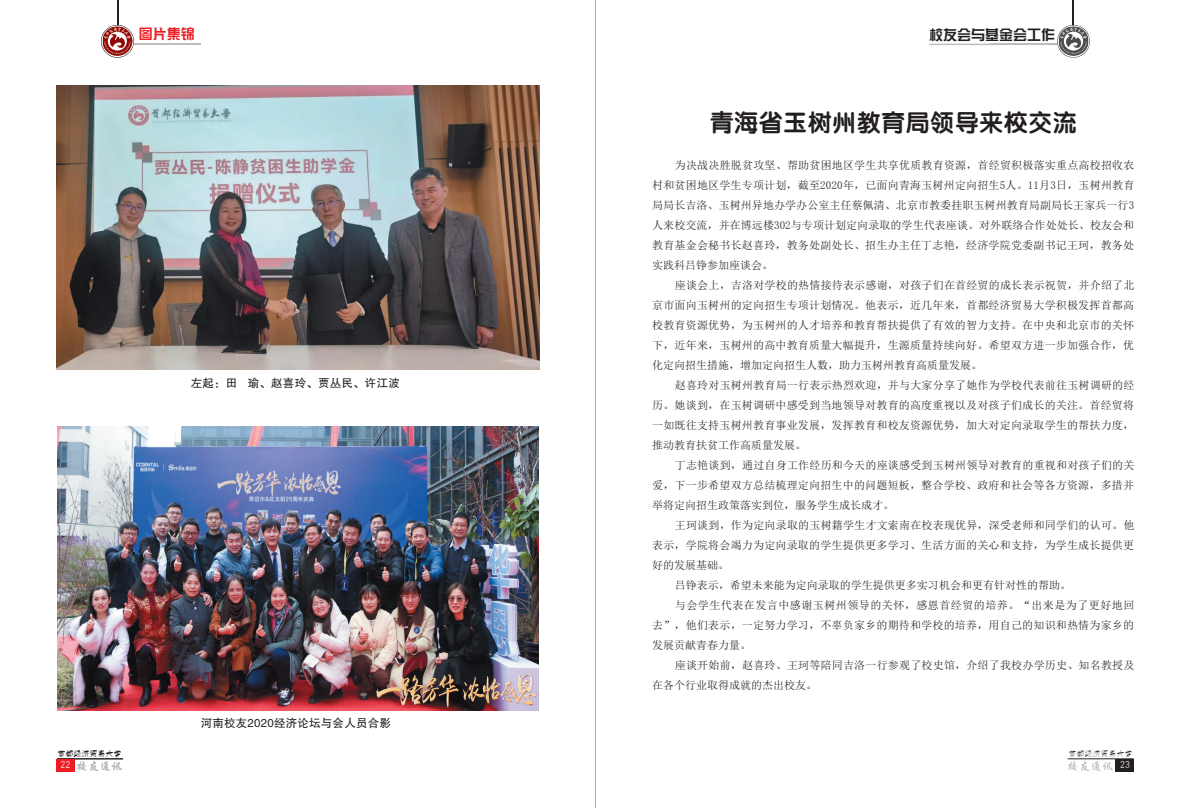
<style>
.page{position:relative;width:1191px;height:808px;background:#fff}
.page>*{position:absolute;margin:0;border:0;box-sizing:border-box;transform-origin:0 0}
.t1{font:24px "FZY4 JW GB1 0";letter-spacing:.02em;color:#231f20}
.t2{font:14px "H Yk 1 gj";color:#231f20}
.t3{font:14px "H Yk 1 gj";color:#ee1d23}
.t4{font:11.5px "FZHTJW GB1 0";letter-spacing:.02em;color:#231f20}
.t5{font:11px/20px "Sim Sun";letter-spacing:.02em;color:#231f20;text-align:justify}
.t6{font:11px "Sim Sun";color:#231f20}
.t7{font:11px "Sim Sun";letter-spacing:.045em;color:#231f20}
.t8{font:10px "H Yg 2 gj";color:#fff}
.t9{font:8px "H Yg 4 gj";color:#231f20}
</style>
<div class="page">
<hr style="left:1067px;top:758px;width:66px;height:1px;background:#231f20">
<div style="left:1115px;top:758px;width:19px;height:13px;background:#231f20"></div>
<hr style="left:1072px;top:0;width:1px;height:44px;background:#231f20">
<hr style="left:990px;top:44px;width:91px;height:1px;background:#bcbdc0">
<svg style="left:1057px;top:25px;width:32px;height:33px"></svg>
<img style="left:1058px;top:26px;width:30px;height:30px">
<svg style="left:1068px;top:761px;width:44px;height:10px"></svg>
<hr style="left:595px;top:0;width:1px;height:808px;background:#a8a9ad">
<hr style="left:929px;top:44px;width:126px;height:1px;background:#bcbdc0">
<img style="left:56px;top:85px;width:483px;height:284px">
<img style="left:58px;top:427px;width:480px;height:284px">
<hr style="left:57px;top:758px;width:66px;height:1px;background:#231f20">
<div style="left:56px;top:758px;width:19px;height:13px;background:#ee1d23"></div>
<svg style="left:77px;top:761px;width:45px;height:10px"></svg>
<hr style="left:118px;top:0;width:1px;height:44px;background:#231f20">
<hr style="left:115px;top:44px;width:86px;height:1px;background:#bcbdc0">
<svg style="left:101px;top:25px;width:33px;height:33px"></svg>
<p class="t3" style="left:139px;top:27px;width:57px">图片集锦</p>
<p class="t4" style="left:191px;top:376px;width:211px">左起：田 瑜、赵喜玲、贾丛民、许江波</p>
<p class="t9" style="left:57px;top:750px;width:66px">首都经济贸易大学</p>
<p class="t8" style="left:60px;top:759px;width:12px">22</p>
<p class="t4" style="left:201px;top:717px;width:192px">河南校友2020经济论坛与会人员合影</p>
<p class="t2" style="left:929px;top:27px;width:127px">校友会与基金会工作</p>
<h1 class="t1" style="left:710px;top:109px;width:368px">青海省玉树州教育局领导来校交流</h1>
<p class="t5" style="left:652px;top:155px;width:484px;text-indent:23px">为决战决胜脱贫攻坚、帮助贫困地区学生共享优质教育资源，首经贸积极落实重点高校招收农村和贫困地区学生专项计划，截至2020年，已面向青海玉树州定向招生5人。11月3日，玉树州教育局局长吉洛、玉树州异地办学办公室主任蔡佩清、北京市教委挂职玉树州教育局副局长王家兵一行3人来校交流，并在博远楼302与专项计划定向录取的学生代表座谈。对外联络合作处处长、校友会和教育基金会秘书长赵喜玲，教务处副处长、招生办主任丁志艳，经济学院党委副书记王珂，教务处实践科吕铮参加座谈会。</p>
<p class="t5" style="left:652px;top:275px;width:484px;text-indent:23px">座谈会上，吉洛对学校的热情接待表示感谢，对孩子们在首经贸的成长表示祝贺，并介绍了北京市面向玉树州的定向招生专项计划情况。他表示，近几年来，首都经济贸易大学积极发挥首都高校教育资源优势，为玉树州的人才培养和教育帮扶提供了有效的智力支持。在中央和北京市的关怀下，近年来，玉树州的高中教育质量大幅提升，生源质量持续向好。希望双方进一步加强合作，优化定向招生措施，增加定向招生人数，助力玉树州教育高质量发展。</p>
<p class="t5" style="left:652px;top:375px;width:484px;text-indent:23px">赵喜玲对玉树州教育局一行表示热烈欢迎，并与大家分享了她作为学校代表前往玉树调研的经历。她谈到，在玉树调研中感受到当地领导对教育的高度重视以及对孩子们成长的关注。首经贸将一如既往支持玉树州教育事业发展，发挥教育和校友资源优势，加大对定向录取学生的帮扶力度，推动教育扶贫工作高质量发展。</p>
<p class="t5" style="left:652px;top:455px;width:484px;text-indent:23px">丁志艳谈到，通过自身工作经历和今天的座谈感受到玉树州领导对教育的重视和对孩子们的关爱，下一步希望双方总结梳理定向招生中的问题短板，整合学校、政府和社会等各方资源，多措并举将定向招生政策落实到位，服务学生成长成才。</p>
<p class="t5" style="left:675px;top:515px;width:461px">王珂谈到，作为定向录取的玉树籍学生才文索南在校表现优异，深受老师和同学们的认可。他</p>
<p class="t5" style="left:652px;top:535px;width:483px">表示，学院将会竭力为定向录取的学生提供更多学习、生活方面的关心和支持，为学生成长提供更</p>
<p class="t5" style="left:652px;top:555px;width:78px">好的发展基础。</p>
<p class="t6" style="left:675px;top:580px;width:398px">吕铮表示，希望未来能为定向录取的学生提供更多实习机会和更有针对性的帮助。</p>
<p class="t7" style="left:675px;top:600px;width:461px">与会学生代表在发言中感谢玉树州领导的关怀，感恩首经贸的培养。“出来是为了更好地回</p>
<p class="t5" style="left:652px;top:615px;width:483px">去”，他们表示，一定努力学习，不辜负家乡的期待和学校的培养，用自己的知识和热情为家乡的</p>
<p class="t6" style="left:652px;top:640px;width:100px">发展贡献青春力量。</p>
<p class="t5" style="left:675px;top:655px;width:461px">座谈开始前，赵喜玲、王珂等陪同吉洛一行参观了校史馆，介绍了我校办学历史、知名教授及</p>
<p class="t6" style="left:652px;top:680px;width:166px">在各个行业取得成就的杰出校友。</p>
<p class="t9" style="left:1068px;top:750px;width:65px">首都经济贸易大学</p>
<p class="t8" style="left:1120px;top:759px;width:11px">23</p>
</div>
